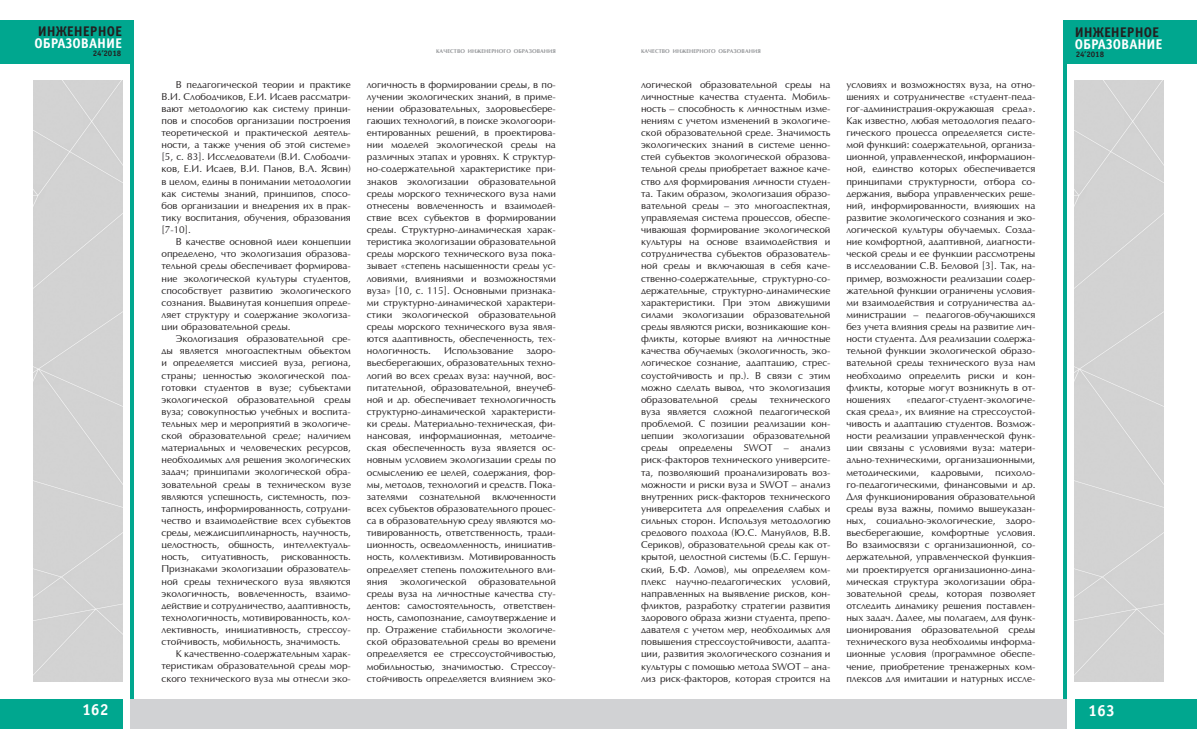
<style>
.page{position:relative;width:1197px;height:755px;background:#fff}
.page>*{position:absolute;margin:0;border:0;box-sizing:border-box;transform-origin:0 0}
.t1{font:700 16px "Officina Sans C";color:#fff}
.t2{font:700 14px "Officina Sans C";color:#fff}
.t3{font:700 14px "Officina Sans C";color:#231f20}
.t4{font:10px/12.1px "Optima";color:#231f20;text-align:justify}
.t5{font:700 8px "Officina Sans C";color:#231f20}
.t6{font:700 5.5px "AG Optima";letter-spacing:.01em;color:#939598}
</style>
<div class="page">
<div style="left:1063px;top:20px;width:133px;height:43px;background:#00a78f"></div>
<div style="left:1074px;top:698px;width:122px;height:30px;background:#00a78f"></div>
<div style="left:0;top:698px;width:122px;height:30px;background:#00a78f"></div>
<div style="left:0;top:20px;width:133px;height:43px;background:#00a78f"></div>
<hr style="left:1063px;top:45px;width:3px;height:653px;background:#00a78f">
<hr style="left:130px;top:45px;width:3px;height:653px;background:#00a78f">
<div style="left:33px;top:80px;width:89px;height:601px;background:#d3d3d3"></div>
<div style="left:130px;top:698px;width:468px;height:30px;background:#d1d2d4"></div>
<div style="left:598px;top:698px;width:468px;height:30px;background:#d1d2d4"></div>
<div style="left:1074px;top:80px;width:89px;height:601px;background:#d3d3d3"></div>
<h2 class="t3" style="left:38px;top:23px;width:86px">ИНЖЕНЕРНОЕ</h2>
<h2 class="t2" style="left:34px;top:35px;width:89px">ОБРАЗОВАНИЕ</h2>
<p class="t5" style="left:93px;top:49px;width:30px">24’2018</p>
<p class="t6" style="left:436px;top:48px;width:121px">КАЧЕСТВО ИНЖЕНЕРНОГО ОБРАЗОВАНИЯ</p>
<p class="t6" style="left:641px;top:48px;width:121px">КАЧЕСТВО ИНЖЕНЕРНОГО ОБРАЗОВАНИЯ</p>
<p class="t4" style="left:161px;top:78px;width:191px;text-indent:14px">В педагогической теории и практике В.И. Слободчиков, Е.И. Исаев рассматри&shy;вают методологию как систему принци&shy;пов и способов организации построения теоретической и практической деятель&shy;ности, а также учения об этой системе» [5, с. 83]. Исследователи (В.И. Слободчи&shy;ков, Е.И. Исаев, В.И. Панов, В.А. Ясвин) в целом, едины в понимании методологии как системы знаний, принципов, спосо&shy;бов организации и внедрения их в прак&shy;тику воспитания, обучения, образования [7-10].</p>
<p class="t4" style="left:161px;top:236px;width:191px;text-indent:14px">В качестве основной идеи концепции определено, что экологизация образова&shy;тельной среды обеспечивает формирова&shy;ние экологической культуры студентов, способствует развитию экологического сознания. Выдвинутая концепция опреде&shy;ляет структуру и содержание экологиза&shy;ции образовательной среды.</p>
<p class="t4" style="left:161px;top:333px;width:191px;text-indent:14px">Экологизация образовательной сре&shy;ды является многоаспектным объектом и определяется миссией вуза, региона, страны; ценностью экологической под&shy;готовки студентов в вузе; субъектами экологической образовательной среды вуза; совокупностью учебных и воспита&shy;тельных мер и мероприятий в экологиче&shy;ской образовательной среде; наличием материальных и человеческих ресурсов, необходимых для решения экологических задач; принципами экологической обра&shy;зовательной среды в техническом вузе являются успешность, системность, поэ&shy;тапность, информированность, сотрудни&shy;чество и взаимодействие всех субъектов среды, междисциплинарность, научность, целостность, общность, интеллектуаль&shy;ность, ситуативность, рискованность.<br>Признаками экологизации образователь&shy;ной среды технического вуза являются экологичность, вовлеченность, взаимо&shy;действие и сотрудничество, адаптивность, технологичность, мотивированность, кол&shy;лективность, инициативность, стрессоу&shy;стойчивость, мобильность, значимость.</p>
<p class="t4" style="left:161px;top:647px;width:191px;text-indent:14px">К качественно-содержательным харак&shy;теристикам образовательной среды мор&shy;ского технического вуза мы отнесли эко-</p>
<p class="t4" style="left:641px;top:78px;width:191px">логической образовательной среды на личностные качества студента. Мобиль&shy;ность – способность к личностным изме&shy;нениям с учетом изменений в экологиче&shy;ской образовательной среде. Значимость экологических знаний в системе ценно&shy;стей субъектов экологической образова&shy;тельной среды приобретает важное каче&shy;ство для формирования личности студен&shy;та. Таким образом, экологизация образо&shy;вательной среды – это многоаспектная, управляемая система процессов, обеспе&shy;чивающая формирование экологической культуры на основе взаимодействия и сотрудничества субъектов образователь&shy;ной среды и включающая в себя каче&shy;ственно-содержательные, структурно-со&shy;держательные, структурно-динамические характеристики. При этом движущими силами экологизации образовательной среды являются риски, возникающие кон&shy;фликты, которые влияют на личностные качества обучаемых (экологичность, эко&shy;логическое сознание, адаптацию, стрес&shy;соустойчивость и пр.). В связи с этим можно сделать вывод, что экологизация образовательной среды технического вуза является сложной педагогической проблемой. С позиции реализации кон&shy;цепции экологизации образовательной среды определены SWOT – анализ риск-факторов технического университе&shy;та, позволяющий проанализировать воз&shy;можности и риски вуза и SWOT – анализ внутренних риск-факторов технического университета для определения слабых и сильных сторон. Используя методологию средового подхода (Ю.С. Мануйлов, В.В.<br>Сериков), образовательной среды как от&shy;крытой, целостной системы (Б.С. Гершун&shy;ский, Б.Ф. Ломов), мы определяем ком&shy;плекс научно-педагогических условий, направленных на выявление рисков, кон&shy;фликтов, разработку стратегии развития здорового образа жизни студента, препо&shy;давателя с учетом мер, необходимых для повышения стрессоустойчивости, адапта&shy;ции, развития экологического сознания и культуры с помощью метода SWOT – ана&shy;лиз риск-факторов, которая строится на</p>
<p class="t4" style="left:846px;top:78px;width:190px">условиях и возможностях вуза, на отно&shy;шениях и сотрудничестве «студент-педа&shy;гог-администрация-окружающая среда».<br>Как известно, любая методология педаго&shy;гического процесса определяется систе&shy;мой функций: содержательной, организа&shy;ционной, управленческой, информацион&shy;ной, единство которых обеспечивается принципами структурности, отбора со&shy;держания, выбора управленческих реше&shy;ний, информированности, влияющих на развитие экологического сознания и эко&shy;логической культуры обучаемых. Созда&shy;ние комфортной, адаптивной, диагности&shy;ческой среды и ее функции рассмотрены в исследовании С.В. Беловой [3]. Так, на&shy;пример, возможности реализации содер&shy;жательной функции ограничены условия&shy;ми взаимодействия и сотрудничества ад&shy;министрации – педагогов-обучающихся без учета влияния среды на развитие лич&shy;ности студента. Для реализации содержа&shy;тельной функции экологической образо&shy;вательной среды технического вуза нам необходимо определить риски и кон&shy;фликты, которые могут возникнуть в от&shy;ношениях</p>
<p class="t4" style="left:367px;top:78px;width:190px">логичность в формировании среды, в по&shy;лучении экологических знаний, в приме&shy;нении образовательных, здоровьесбере&shy;гающих технологий, в поиске экологоори&shy;ентированных решений, в проектирова&shy;нии моделей экологической среды на различных этапах и уровнях. К структур&shy;но-содержательной характеристике при&shy;знаков экологизации образовательной среды морского технического вуза нами отнесены вовлеченность и взаимодей&shy;ствие всех субъектов в формировании среды. Структурно-динамическая харак&shy;теристика экологизации образовательной среды морского технического вуза пока&shy;зывает «степень насыщенности среды ус&shy;ловиями, влияниями и возможностями вуза» [10, с. 115]. Основными признака&shy;ми структурно-динамической характери&shy;стики экологической образовательной среды морского технического вуза явля&shy;ются адаптивность, обеспеченность, тех&shy;нологичность.</p>
<p class="t4" style="left:444px;top:345px;width:71px">Использование</p>
<p class="t4" style="left:367px;top:345px;width:190px;text-indent:160px">здоро&shy;вьесберегающих, образовательных техно&shy;логий во всех средах вуза: научной, вос&shy;питательной, образовательной, внеучеб&shy;ной и др. обеспечивает технологичность структурно-динамической характеристи&shy;ки среды. Материально-техническая, фи&shy;нансовая, информационная, методиче&shy;ская обеспеченность вуза является ос&shy;новным условием экологизации среды по осмыслению ее целей, содержания, фор&shy;мы, методов, технологий и средств. Пока&shy;зателями сознательной включенности всех субъектов образовательного процес&shy;са в образовательную среду являются мо&shy;тивированность, ответственность, тради&shy;ционность, осведомленность, инициатив&shy;ность, коллективизм. Мотивированность определяет степень положительного вли&shy;яния экологической образовательной среды вуза на личностные качества сту&shy;дентов: самостоятельность, ответствен&shy;ность, самопознание, самоутверждение и пр. Отражение стабильности экологиче&shy;ской образовательной среды во времени определяется ее стрессоустойчивостью, мобильностью, значимостью. Стрессоу&shy;стойчивость определяется влиянием эко-</p>
<p class="t4" style="left:846px;top:393px;width:190px;text-indent:60px">«педагог-студент-экологиче&shy;ская среда», их влияние на стрессоустой&shy;чивость и адаптацию студентов. Возмож&shy;ности реализации управленческой функ&shy;ции связаны с условиями вуза: матери&shy;ально-техническими, организационными, методическими, кадровыми, психоло&shy;го-педагогическими, финансовыми и др.<br>Для функционирования образовательной среды вуза важны, помимо вышеуказан&shy;ных, социально-экологические, здоро&shy;вьесберегающие, комфортные условия.<br>Во взаимосвязи с организационной, со&shy;держательной, управленческой функция&shy;ми проектируется организационно-дина&shy;мическая структура экологизации обра&shy;зовательной среды, которая позволяет отследить динамику решения поставлен&shy;ных задач. Далее, мы полагаем, для функ&shy;ционирования образовательной среды технического вуза необходимы информа&shy;ционные условия (программное обеспе&shy;чение, приобретение тренажерных ком&shy;плексов для имитации и натурных иссле-</p>
<h2 class="t3" style="left:1074px;top:24px;width:86px">ИНЖЕНЕРНОЕ</h2>
<h2 class="t2" style="left:1074px;top:36px;width:89px">ОБРАЗОВАНИЕ</h2>
<p class="t5" style="left:1075px;top:49px;width:30px">24’2018</p>
<h1 class="t1" style="left:82px;top:700px;width:28px">162</h1>
<p class="t1" style="left:1088px;top:700px;width:28px">163</p>
</div>
